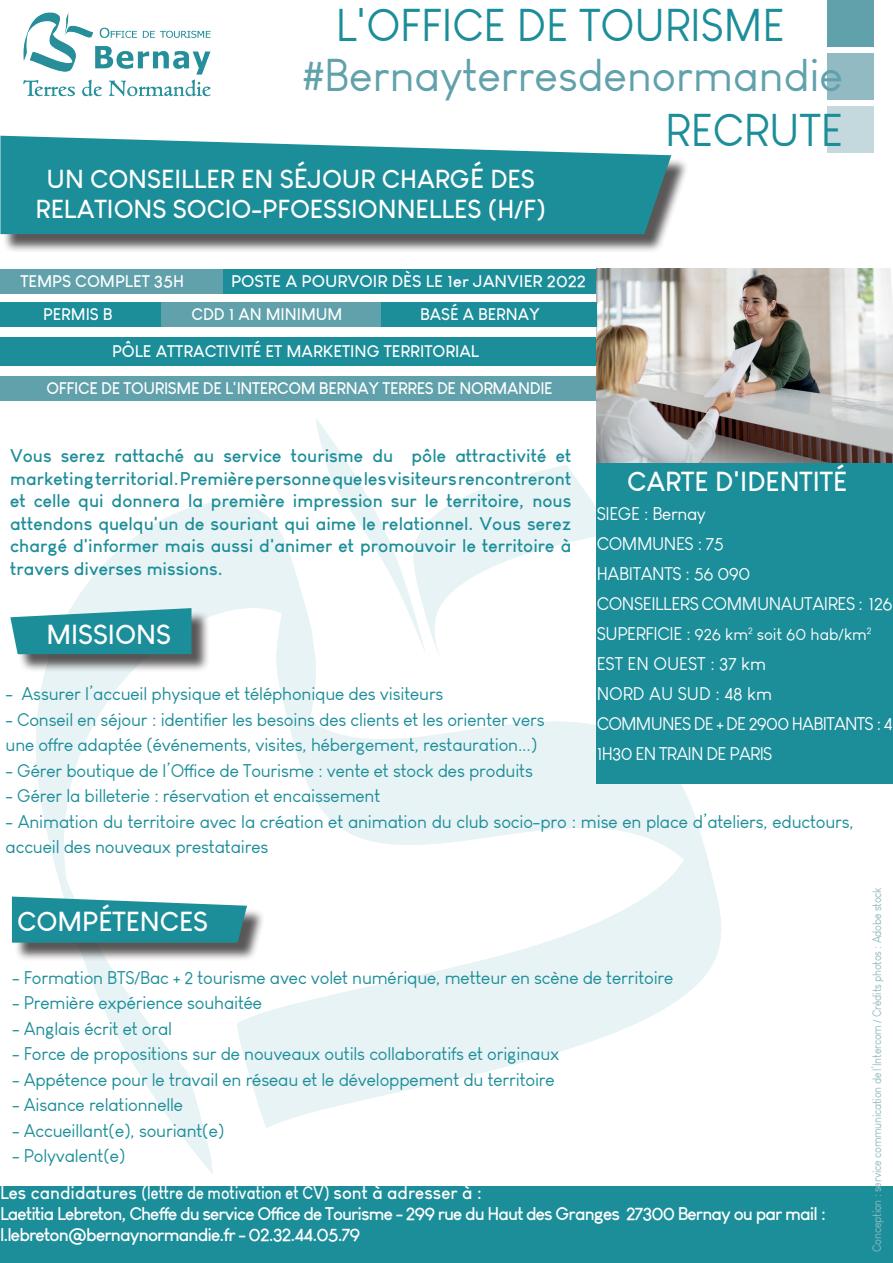
<style>
.page{position:relative;width:893px;height:1263px;background:#fff}
.page>*{position:absolute;margin:0;border:0;box-sizing:border-box;transform-origin:0 0}
.t1{font:45px "Louis George Cafe";color:#1c8e99}
.t2{font:45px "Louis George Cafe";color:#60a1ac}
.t3{font:700 27px "Louis George Cafe";color:#fff}
.t4{font:700 25.5px/30.6px "Louis George Cafe";color:#fff;text-align:center}
.t5{font:18px/25.5px "Louis George Cafe";letter-spacing:-.01em;color:#1c8e99}
.t6{font:700 18px/22.5px "Louis George Cafe";color:#1c8e99;text-align:justify}
.t7{font:700 18px/21px "Louis George Cafe";letter-spacing:-.05em;color:#fff}
.t8{font:18px/30px "Louis George Cafe";letter-spacing:-.04em;color:#fff}
.t9{font:18px/30px "Louis George Cafe";letter-spacing:-.02em;color:#fff}
.t10{font:700 16.5px "Louis George Cafe";color:#fff}
.t11{font:700 16.5px "Louis George Cafe";letter-spacing:-.02em;color:#fff}
.t12{font:16.5px "Louis George Cafe";color:#fff}
.t13{font:12px "Louis George Cafe";letter-spacing:-.02em;color:#92bac2;scale:.9 1}
.s1{font-size:27px}
.s2{font-size:18px}
</style>
<div class="page">
<div style="left:0;top:1186px;width:893px;height:77px;background:#1c8e99"></div>
<svg style="left:36px;top:502px;width:239px;height:333px"></svg>
<svg style="left:288px;top:720px;width:393px;height:65px;fill:#e8f3f5"></svg>
<svg style="left:48px;top:835px;width:165px;height:339px"></svg>
<svg style="left:234px;top:785px;width:488px;height:343px"></svg>
<svg style="left:275px;top:417px;width:322px;height:303px"></svg>
<img style="left:23px;top:12px;width:188px;height:85px">
<div style="left:13px;top:611px;width:197px;height:62px;background:#231f20;opacity:.75"></div>
<svg style="left:10px;top:608px;width:181px;height:46px;background:#369aa4"></svg>
<div style="left:0;top:302px;width:162px;height:25px;background:#1c8e99"></div>
<div style="left:597px;top:461px;width:296px;height:323px;background:#1c8e99"></div>
<div style="left:0;top:269px;width:224px;height:25px;background:#60a1ac"></div>
<div style="left:827px;top:0;width:46px;height:46px;background:#60a1ac"></div>
<div style="left:827px;top:53px;width:46px;height:46px;background:#92bac2"></div>
<div style="left:827px;top:107px;width:46px;height:46px;background:#c4d9de"></div>
<div style="left:3px;top:138px;width:686px;height:115px;background:#231f20;opacity:.75"></div>
<svg style="left:0;top:136px;width:671px;height:98px;background:#3398a2"></svg>
<div style="left:0;top:376px;width:597px;height:25px;background:#60a1ac"></div>
<div style="left:0;top:337px;width:597px;height:29px;background:#1c8e99"></div>
<div style="left:224px;top:269px;width:373px;height:25px;background:#1c8e99"></div>
<img style="left:597px;top:269px;width:296px;height:194px">
<div style="left:14px;top:899px;width:251px;height:62px;background:#231f20;opacity:.75"></div>
<svg style="left:12px;top:896px;width:235px;height:47px;background:#3699a2"></svg>
<div style="left:161px;top:302px;width:220px;height:25px;background:#60a1ac"></div>
<div style="left:381px;top:302px;width:216px;height:25px;background:#1c8e99"></div>
<h1 class="t1" style="left:336px;top:-1px;width:450px">L'OFFICE DE TOURISME</h1>
<h1 class="t2" style="left:303px;top:48px;width:541px">#Bernayterresdenormandie</h1>
<h1 class="t1" style="left:665px;top:104px;width:179px">RECRUTE</h1>
<h3 class="t4" style="left:36px;top:163px;width:512px">UN CONSEILLER EN S<span class="s1">É</span>JOUR CHARG<span class="s1">É</span> DES<br>RELATIONS SOCIO-PFOESSIONNELLES (H/F)</h3>
<p class="t10" style="left:20px;top:271px;width:165px">TEMPS COMPLET 35H</p>
<p class="t10" style="left:43px;top:304px;width:71px">PERMIS B</p>
<p class="t10" style="left:231px;top:271px;width:356px">POSTE A POURVOIR DÈS LE 1er JANVIER 2022</p>
<p class="t10" style="left:191px;top:304px;width:152px">CDD 1 AN MINIMUM</p>
<p class="t10" style="left:420px;top:304px;width:121px">BASÉ A BERNAY</p>
<p class="t10" style="left:112px;top:341px;width:369px">PÔLE ATTRACTIVITÉ ET MARKETING TERRITORIAL</p>
<p class="t11" style="left:47px;top:378px;width:507px">OFFICE DE TOURISME DE L'INTERCOM BERNAY TERRES DE NORMANDIE</p>
<p class="t6" style="left:10px;top:444px;width:563px">Vous serez rattaché au service tourisme du pôle attractivité et marketing territorial. Première personne que les visiteurs rencontreront et celle qui donnera la première impression sur le territoire, nous attendons quelqu'un de souriant qui aime le relationnel. Vous serez chargé d'informer mais aussi d'animer et promouvoir le territoire à travers diverses missions.</p>
<h2 class="t3" style="left:627px;top:465px;width:221px">CARTE D'IDENTITÉ</h2>
<p class="t9" style="left:597px;top:498px;width:297px">SIEGE : Bernay<br>COMMUNES : 75<br>HABITANTS : 56 090<br>CONSEILLERS COMMUNAUTAIRES : 126</p>
<p class="t12" style="left:597px;top:624px;width:276px"><span class="s2">SUPERFICIE :</span> 926 km<sup>2</sup> soit 60 hab/km<sup>2</sup></p>
<p class="t8" style="left:597px;top:648px;width:297px">EST EN OUEST : 37 km<br>NORD AU SUD : 48 km<br>COMMUNES DE + DE 2900 HABITANTS : 4<br>1H30 EN TRAIN DE PARIS</p>
<h2 class="t3" style="left:46px;top:617px;width:126px">MISSIONS</h2>
<p class="t5" style="left:6px;top:681px;width:439px">- Assurer l’accueil physique et téléphonique des visiteurs</p>
<p class="t5" style="left:6px;top:706px;width:541px">- Conseil en séjour : identifier les besoins des clients et les orienter vers une offre adaptée (événements, visites, hébergement, restauration...)</p>
<p class="t5" style="left:6px;top:757px;width:529px">- Gérer boutique de l’Office de Tourisme : vente et stock des produits</p>
<p class="t5" style="left:6px;top:783px;width:376px">- Gérer la billeterie : réservation et encaissement</p>
<p class="t5" style="left:6px;top:808px;width:850px">- Animation du territoire avec la création et animation du club socio-pro : mise en place d’ateliers, eductours, accueil des nouveaux prestataires</p>
<h2 class="t3" style="left:17px;top:904px;width:192px">COMPÉTENCES</h2>
<p class="t5" style="left:12px;top:965px;width:663px">- Formation BTS/Bac + 2 tourisme avec volet numérique, metteur en scène de territoire</p>
<p class="t5" style="left:12px;top:990px;width:252px">- Première expérience souhaitée</p>
<p class="t5" style="left:12px;top:1016px;width:161px">- Anglais écrit et oral</p>
<p class="t5" style="left:12px;top:1041px;width:549px">- Force de propositions sur de nouveaux outils collaboratifs et originaux</p>
<p class="t5" style="left:12px;top:1067px;width:544px">- Appétence pour le travail en réseau et le développement du territoire</p>
<p class="t5" style="left:12px;top:1092px;width:173px">- Aisance relationnelle</p>
<p class="t5" style="left:12px;top:1118px;width:214px">- Accueillant(e), souriant(e)</p>
<p class="t5" style="left:12px;top:1143px;width:115px">- Polyvalent(e)</p>
<p class="t7" style="left:0;top:1182px;width:827px">Les candidatures (lettre de motivation et CV) sont à adresser à :<br>Laetitia Lebreton, Cheffe du service Office de Tourisme - 299 rue du Haut des Granges 27300 Bernay ou par mail : l.lebreton@bernaynormandie.fr - 02.32.44.05.79</p>
<p class="t13" style="left:870px;top:1252px;width:406px;rotate:-90deg">Conception : service communication de l’Intercom / Crédits photos : Adobe stock</p>
</div>
